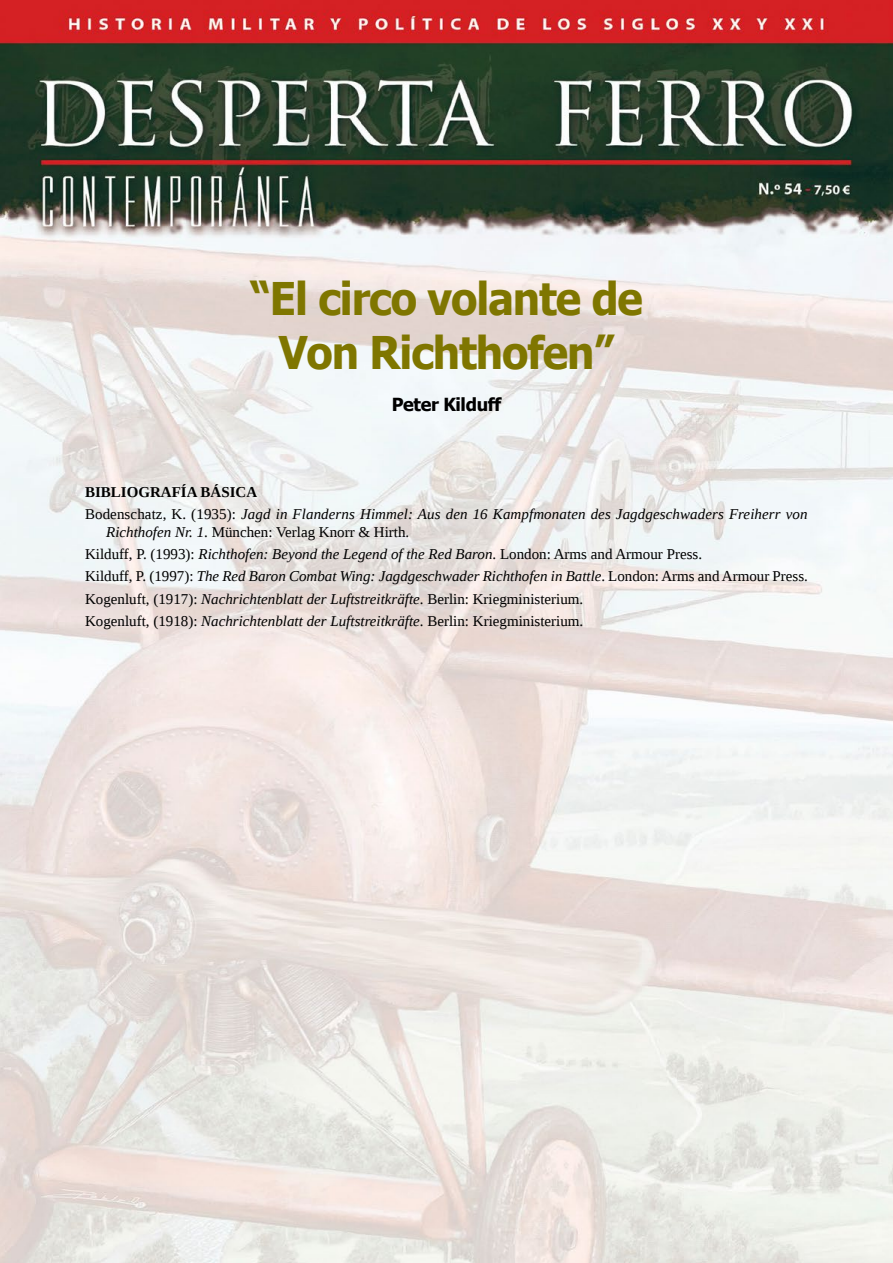
<style>
.page{position:relative;width:893px;height:1263px;background:#fff}
.page>*{position:absolute;margin:0;border:0;box-sizing:border-box;transform-origin:0 0}
.t1{font:700 45px/54px "Tahoma";letter-spacing:-.025em;color:#7f7600;text-align:center;scale:.95 1}
.t2{font:700 18px "Tahoma";letter-spacing:-.02em;color:#000}
.t3{font:15px/22.2px "Liberation Serif";color:#000}
.t4{font:italic 15px/22.2px "Liberation Serif";letter-spacing:.005em;color:#000}
.s1{font-weight:700;font-style:normal}
.s2{font-style:normal}
.s3{font-style:italic}
</style>
<div class="page">
<img style="left:0;top:0;width:893px;height:1263px">
<h1 class="t1" style="left:250px;top:274px;width:415px">“El circo volante de<br>Von Richthofen”</h1>
<p class="t2" style="left:392px;top:391px;width:112px">Peter Kilduff</p>
<p class="t4" style="left:85px;top:480px;width:724px"><span class="s1">BIBLIOGRAFÍA BÁSICA<br></span><span class="s2">Bodenschatz, K. (1935):</span> Jagd in Flanderns Himmel: Aus den 16 Kampfmonaten des Jagdgeschwaders Freiherr von</p>
<p class="t3" style="left:85px;top:522px;width:724px;text-indent:21px"><span class="s3">Richthofen Nr. 1</span>. München: Verlag Knorr &amp; Hirth.<br>Kilduff, P. (1993): <span class="s3">Richthofen: Beyond the Legend of the Red Baron</span>. London: Arms and Armour Press.<br>Kilduff, P. (1997): <span class="s3">The Red Baron Combat Wing: Jagdgeschwader Richthofen in Battle</span>. London: Arms and Armour Press.<br>Kogenluft, (1917): <span class="s3">Nachrichtenblatt der Luftstreitkräfte</span>. Berlin: Kriegministerium.<br>Kogenluft, (1918): <span class="s3">Nachrichtenblatt der Luftstreitkräfte</span>. Berlin: Kriegministerium.</p>
</div>
